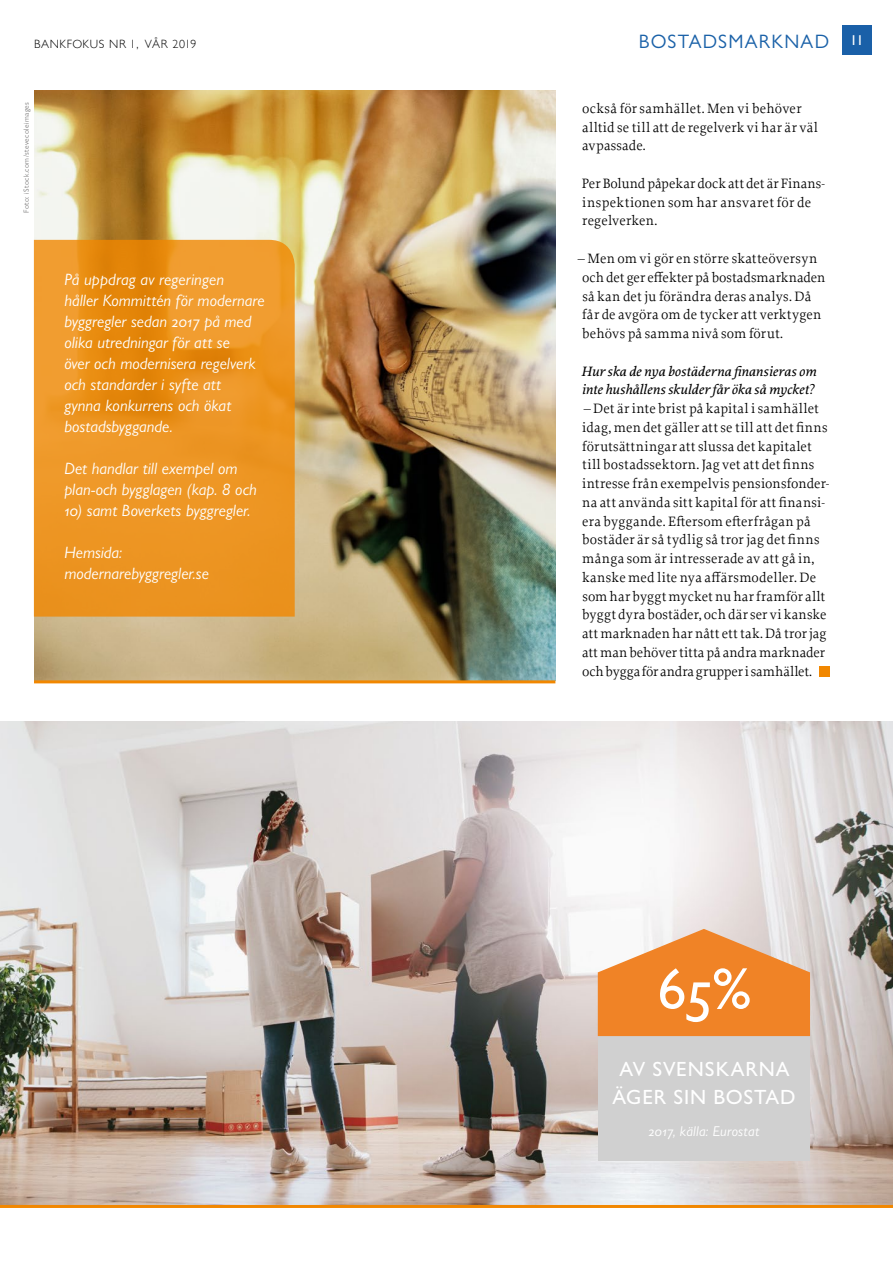
<style>
.page{position:relative;width:893px;height:1263px;background:#fff}
.page>*{position:absolute;margin:0;border:0;box-sizing:border-box;transform-origin:0 0}
.t1{font:500 58.05px "Gill Sans Nova";color:#fff}
.t2{font:500 20.7px/28.3px "Gill Sans Nova";letter-spacing:.04em;color:#fff;text-align:center}
.t3{font:19.5px "Gill Sans Nova";letter-spacing:.06em;color:#1a61a8}
.t4{font:italic 16.5px/21px "Gill Sans Nova";color:#fff}
.t5{font:14.25px/18.8px "Proforma";letter-spacing:.015em;color:#000}
.t6{font:italic 500 14.25px/18.8px "Proforma";letter-spacing:.005em;color:#000}
.t7{font:italic 14.25px "Gill Sans Nova";letter-spacing:.015em;color:#fff}
.t8{font:300 12px "Gill Sans";letter-spacing:.055em;color:#000}
.t9{font:7.5px "Gill Sans Nova";letter-spacing:.05em;color:#818080}
.s1{font-family:"Gill Sans";font-size:14.25px;color:#fff}
</style>
<div class="page">
<div style="left:842px;top:26px;width:30px;height:29px;background:#1a60a8"></div>
<img style="left:0;top:721px;width:893px;height:484px">
<img style="left:34px;top:91px;width:521px;height:589px">
<svg style="left:34px;top:240px;width:261px;height:377px;fill:#ed9523"></svg>
<div style="left:598px;top:1036px;width:212px;height:124px;background:#d0d0d0"></div>
<svg style="left:598px;top:929px;width:212px;height:107px"></svg>
<hr style="left:34px;top:680px;width:521px;height:3px;background:#f18700">
<hr style="left:0;top:1205px;width:893px;height:3px;background:#f18700">
<div style="left:819px;top:666px;width:11px;height:10px;background:#f18700"></div>
<p class="t8" style="left:34px;top:34px;width:164px">BANKFOKUS NR 1, VÅR 2019</p>
<h3 class="t3" style="left:639px;top:29px;width:226px">BOSTADSMARKNAD <span class="s1">11</span></h3>
<p class="t9" style="left:22px;top:213px;width:112px;rotate:-90deg">Foto: iStock.com/stevecoleimages</p>
<p class="t4" style="left:64px;top:268px;width:202px">På uppdrag av regeringen<br>håller Kommittén för modernare byggregler sedan 2017 på med olika utredningar för att se<br>över och modernisera regelverk och standarder i syfte att<br>gynna konkurrens och ökat bostadsbyggande.</p>
<p class="t4" style="left:64px;top:457px;width:194px">Det handlar till exempel om plan-och bygglagen (kap. 8 och</p>
<p class="t4" style="left:64px;top:499px;width:188px">10) samt Boverkets byggregler.</p>
<p class="t4" style="left:64px;top:541px;width:146px">Hemsida: modernarebyggregler.se</p>
<p class="t5" style="left:582px;top:99px;width:237px">också för samhället. Men vi behöver alltid se till att de regelverk vi har är väl avpassade.</p>
<p class="t5" style="left:582px;top:174px;width:243px">Per Bolund påpekar dock att det är Finans-- inspektionen som har ansvaret för de regelverken.</p>
<p class="t5" style="left:582px;top:249px;width:245px;text-indent:-4px">– Men om vi gör en större skatteöversyn och det ger effekter på bostadsmarknaden så kan det ju förändra deras analys. Då får de avgöra om de tycker att verktygen behövs på samma nivå som förut.</p>
<p class="t6" style="left:581px;top:361px;width:237px">Hur ska de nya bostäderna finansieras om inte hushållens skulder får öka så mycket?</p>
<p class="t5" style="left:582px;top:399px;width:249px">– Det är inte brist på kapital i samhället idag, men det gäller att se till att det finns förutsättningar att slussa det kapitalet till bostadssektorn. Jag vet att det finns intresse från exempelvis pensionsfonder&shy;na att använda sitt kapital för att finansi&shy;era byggande. Eftersom efterfrågan på bostäder är så tydlig så tror jag det finns många som är intresserade av att gå in, kanske med lite nya affärsmodeller. De som har byggt mycket nu har framför allt byggt dyra bostäder, och där ser vi kanske att marknaden har nått ett tak. Då tror jag att man behöver titta på andra marknader och bygga för andra grupper i samhället.</p>
<h1 class="t1" style="left:658px;top:953px;width:95px">65%</h1>
<h2 class="t2" style="left:612px;top:1054px;width:185px">AV SVENSKARNA<br>ÄGER SIN BOSTAD</h2>
<p class="t7" style="left:648px;top:1122px;width:112px">2017, källa: Eurostat</p>
</div>
